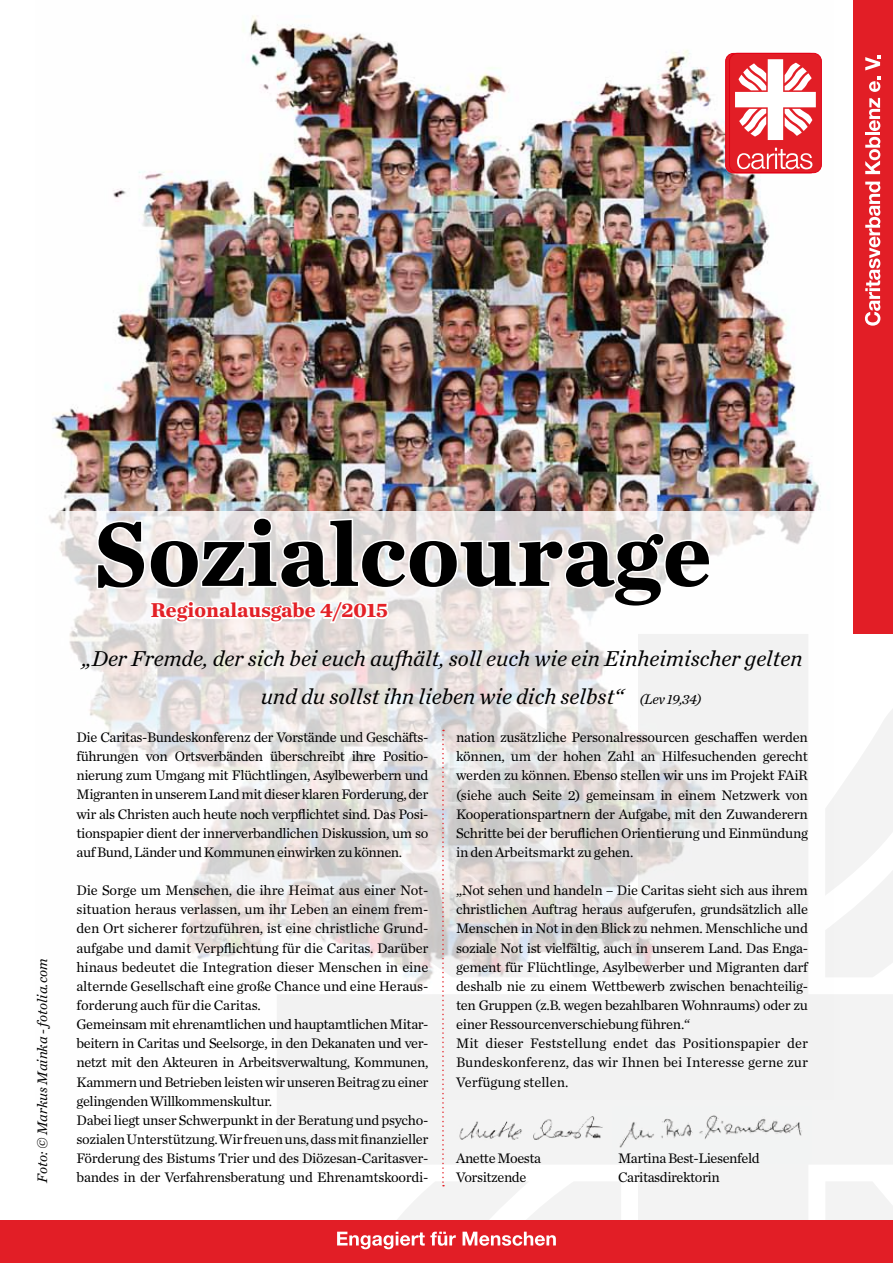
<style>
.page{position:relative;width:893px;height:1263px;background:#fff}
.page>*{position:absolute;margin:0;border:0;box-sizing:border-box;transform-origin:0 0}
.t1{font:700 94.5px "Chronicle Text G1";color:#000}
.t2{font:italic 22.5px/38.2px "Chronicle Text G1";color:#000;text-align:center}
.t3{font:700 21px "Chronicle Text G1";color:#e32127}
.t4{font:14.4px/19.2px "Chronicle Text G1";letter-spacing:-.02em;color:#000;text-align:justify}
.t5{font:italic 14.4px "Chronicle Text G1";color:#000}
</style>
<div class="page">
<img style="left:69px;top:634px;width:207px;height:326px">
<svg style="left:276px;top:634px;width:617px;height:587px"></svg>
<img style="left:49px;top:16px;width:772px;height:618px">
<div style="left:726px;top:53px;width:92px;height:120px;background:#e21e26;border-radius:8px"></div>
<div style="left:725px;top:53px;width:93px;height:120px;border:1px solid #e30015;border-radius:8px"></div>
<div style="left:0;top:1221px;width:893px;height:42px;background:#e21e26"></div>
<svg style="left:337px;top:1232px;width:219px;height:18px"></svg>
<div style="left:729px;top:53px;width:92px;height:120px;background:#e21e26;border-radius:8px"></div>
<div style="left:729px;top:53px;width:93px;height:120px;border:1px solid #e30015;border-radius:8px"></div>
<svg style="left:735px;top:59px;width:81px;height:81px"></svg>
<svg style="left:737px;top:148px;width:75px;height:22px"></svg>
<div style="left:853px;top:0;width:40px;height:634px;background:#e21e26"></div>
<svg style="left:865px;top:182px;width:15px;height:144px"></svg>
<svg style="left:865px;top:137px;width:15px;height:37px"></svg>
<hr style="left:865px;top:132px;width:15px;height:3px;background:#fff">
<svg style="left:869px;top:98px;width:11px;height:33px"></svg>
<svg style="left:869px;top:77px;width:11px;height:15px"></svg>
<svg style="left:865px;top:56px;width:15px;height:14px"></svg>
<img style="left:613px;top:1107px;width:199px;height:56px">
<img style="left:456px;top:1114px;width:149px;height:27px">
<svg style="left:95px;top:516px;width:618px;height:110px"></svg>
<svg style="left:442px;top:730px;width:2px;height:456px"></svg>
<p class="t5" style="left:31px;top:1182px;width:225px;rotate:-90deg">Foto: © Markus Mainka - fotolia.com</p>
<h1 class="t1" style="left:94px;top:478px;width:620px">Sozialcourage</h1>
<h3 class="t3" style="left:151px;top:593px;width:239px">Regionalausgabe 4/2015</h3>
<h2 class="t2" style="left:82px;top:637px;width:722px">„Der Fremde, der sich bei euch aufhält, soll euch wie ein Einheimischer gelten und du sollst ihn lieben wie dich selbst“</h2>
<p class="t5" style="left:639px;top:688px;width:64px">(Lev 19,34)</p>
<p class="t4" style="left:77px;top:727px;width:353px">Die Caritas-Bundeskonferenz der Vorstände und Geschäfts&shy;führungen von Ortsverbänden überschreibt ihre Positio&shy;nierung zum Umgang mit Flüchtlingen, Asylbewerbern und Migranten in unserem Land mit dieser klaren Forderung, der wir als Christen auch heute noch verpflichtet sind. Das Posi&shy;tionspapier dient der innerverbandlichen Diskussion, um so auf Bund, Länder und Kommunen einwirken zu können.</p>
<p class="t4" style="left:77px;top:880px;width:353px;text-align:left">Die Sorge um Menschen, die ihre Heimat aus einer Not&shy;situation heraus verlassen, um ihr Leben an einem frem&shy;den Ort sicherer fortzuführen, ist eine christliche Grund&shy;aufgabe und damit Verpflichtung für die Caritas. Darüber hinaus bedeutet die Integration dieser Menschen in eine alternde Gesellschaft eine große Chance und eine Heraus&shy;forderung auch für die Caritas.<br>Gemeinsam mit ehrenamtlichen und hauptamtlichen Mitar&shy;beitern in Caritas und Seelsorge, in den Dekanaten und ver&shy;netzt mit den Akteuren in Arbeitsverwaltung, Kommunen, Kammern und Betrieben leisten wir unseren Beitrag zu einer gelingenden Willkommenskultur.<br>Dabei liegt unser Schwerpunkt in der Beratung und psycho&shy;sozialen Unterstützung. Wir freuen uns, dass mit finanzieller Förderung des Bistums Trier und des Diözesan-Caritasver&shy;bandes in der Verfahrensberatung und Ehrenamtskoordi-</p>
<p class="t4" style="left:456px;top:727px;width:353px">nation zusätzliche Personalressourcen geschaffen werden können, um der hohen Zahl an Hilfesuchenden gerecht werden zu können. Ebenso stellen wir uns im Projekt FAiR (siehe auch Seite 2) gemeinsam in einem Netzwerk von Kooperationspartnern der Aufgabe, mit den Zuwanderern Schritte bei der beruflichen Orientierung und Einmündung in den Arbeitsmarkt zu gehen.</p>
<p class="t4" style="left:456px;top:880px;width:353px;text-align:left">„Not sehen und handeln – Die Caritas sieht sich aus ihrem christlichen Auftrag heraus aufgerufen, grundsätzlich alle Menschen in Not in den Blick zu nehmen. Menschliche und soziale Not ist vielfältig, auch in unserem Land. Das Enga&shy;gement für Flüchtlinge, Asylbewerber und Migranten darf deshalb nie zu einem Wettbewerb zwischen benachteilig&shy;ten Gruppen (z.B. wegen bezahlbaren Wohnraums) oder zu einer Ressourcenverschiebung führen.“<br>Mit dieser Feststellung endet das Positionspapier der Bundeskonferenz, das wir Ihnen bei Interesse gerne zur Verfügung stellen.</p>
<p class="t4" style="left:456px;top:1148px;width:86px">Anette Moesta</p>
<p class="t4" style="left:618px;top:1148px;width:143px">Martina Best-Liesenfeld</p>
<p class="t4" style="left:456px;top:1167px;width:72px">Vorsitzende</p>
<p class="t4" style="left:618px;top:1167px;width:103px">Caritasdirektorin</p>
</div>
